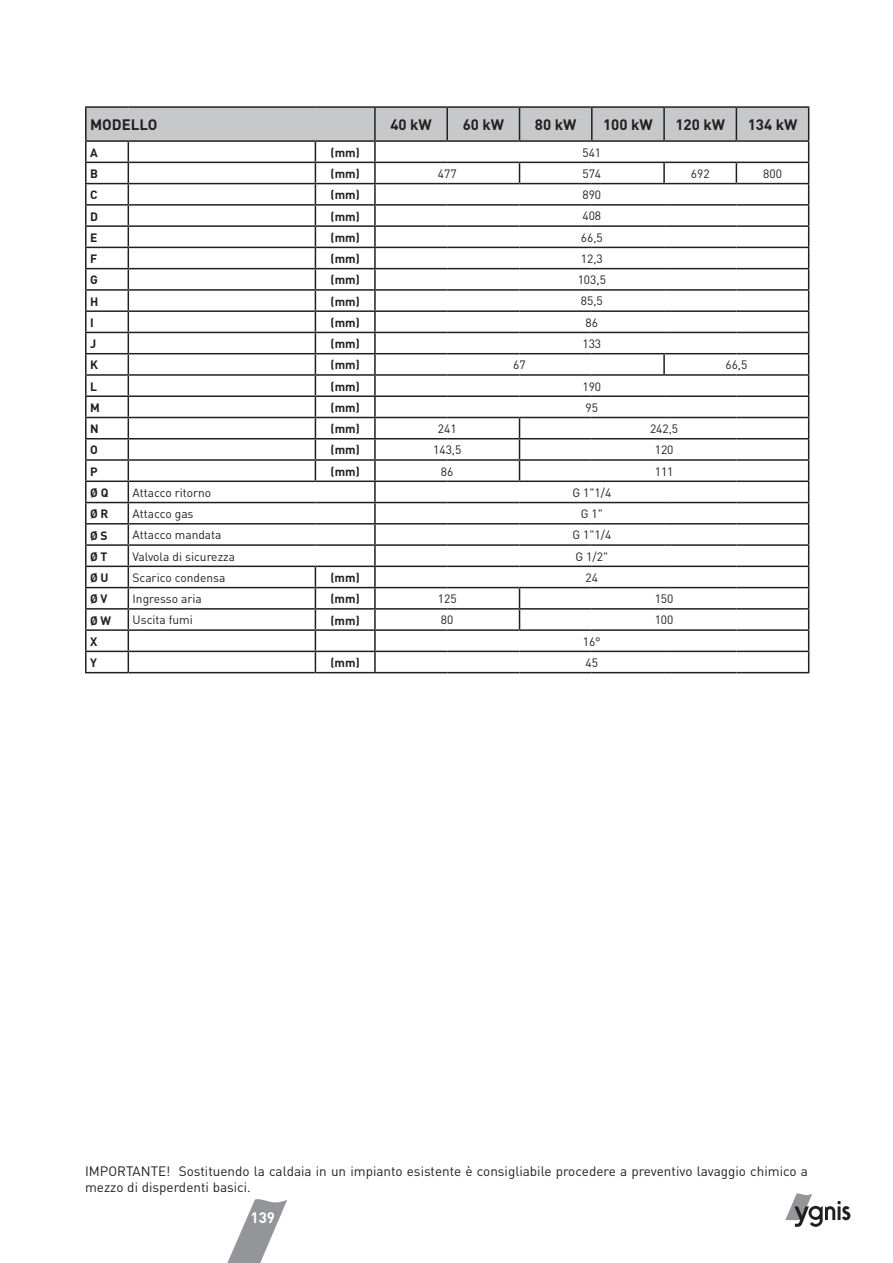
<style>
.page{position:relative;width:893px;height:1263px;background:#fff}
.page>*{position:absolute;margin:0;border:0;box-sizing:border-box;transform-origin:0 0}
.t1{font:700 15px "DIN";color:#231f20}
.t2{font:700 15px "DIN";color:#fff}
.t3{font:13.5px/16.2px "DIN";color:#231f20}
.t4{font:12px "DIN";color:#231f20}
.t5{font:700 12px "DIN";color:#231f20}
</style>
<div class="page">
<svg style="left:227px;top:1199px;width:60px;height:64px"></svg>
<svg style="left:785px;top:1193px;width:65px;height:34px"></svg>
<hr style="left:315px;top:672px;width:60px;height:1px;background:#231f20">
<hr style="left:375px;top:672px;width:72px;height:1px;background:#231f20">
<hr style="left:447px;top:672px;width:72px;height:1px;background:#231f20">
<hr style="left:519px;top:672px;width:73px;height:1px;background:#231f20">
<hr style="left:592px;top:672px;width:72px;height:1px;background:#231f20">
<hr style="left:664px;top:672px;width:72px;height:1px;background:#231f20">
<hr style="left:736px;top:672px;width:73px;height:1px;background:#231f20">
<svg style="left:85px;top:108px;width:724px;height:564px"></svg>
<hr style="left:85px;top:672px;width:43px;height:1px;background:#231f20">
<hr style="left:128px;top:672px;width:187px;height:1px;background:#231f20">
<hr style="left:85px;top:106px;width:43px;height:2px;background:#231f20">
<hr style="left:85px;top:108px;width:2px;height:32px;background:#231f20">
<hr style="left:128px;top:106px;width:187px;height:2px;background:#231f20">
<hr style="left:315px;top:106px;width:60px;height:2px;background:#231f20">
<hr style="left:85px;top:140px;width:43px;height:2px;background:#231f20">
<hr style="left:128px;top:140px;width:187px;height:2px;background:#231f20">
<hr style="left:315px;top:140px;width:60px;height:2px;background:#231f20">
<hr style="left:375px;top:106px;width:72px;height:2px;background:#231f20">
<hr style="left:374px;top:108px;width:2px;height:32px;background:#231f20">
<hr style="left:375px;top:140px;width:72px;height:2px;background:#231f20">
<hr style="left:447px;top:106px;width:72px;height:2px;background:#231f20">
<hr style="left:446px;top:108px;width:2px;height:32px;background:#231f20">
<hr style="left:447px;top:140px;width:72px;height:2px;background:#231f20">
<hr style="left:519px;top:106px;width:73px;height:2px;background:#231f20">
<hr style="left:519px;top:108px;width:1px;height:32px;background:#231f20">
<hr style="left:519px;top:140px;width:73px;height:2px;background:#231f20">
<hr style="left:592px;top:106px;width:72px;height:2px;background:#231f20">
<hr style="left:591px;top:108px;width:2px;height:32px;background:#231f20">
<hr style="left:592px;top:140px;width:72px;height:2px;background:#231f20">
<hr style="left:664px;top:106px;width:72px;height:2px;background:#231f20">
<hr style="left:663px;top:108px;width:2px;height:32px;background:#231f20">
<hr style="left:664px;top:140px;width:72px;height:2px;background:#231f20">
<hr style="left:736px;top:106px;width:73px;height:2px;background:#231f20">
<hr style="left:736px;top:108px;width:1px;height:32px;background:#231f20">
<hr style="left:808px;top:108px;width:1px;height:32px;background:#231f20">
<hr style="left:736px;top:140px;width:73px;height:2px;background:#231f20">
<p class="t1" style="left:90px;top:115px;width:69px">MODELLO</p>
<p class="t1" style="left:390px;top:115px;width:43px">40 kW</p>
<p class="t1" style="left:463px;top:115px;width:43px">60 kW</p>
<p class="t1" style="left:535px;top:115px;width:43px">80 kW</p>
<p class="t1" style="left:603px;top:115px;width:51px">100 kW</p>
<p class="t1" style="left:675px;top:115px;width:51px">120 kW</p>
<p class="t1" style="left:748px;top:115px;width:51px">134 kW</p>
<p class="t5" style="left:90px;top:145px;width:9px">A</p>
<p class="t5" style="left:331px;top:145px;width:31px">(mm)</p>
<p class="t4" style="left:582px;top:145px;width:20px">541</p>
<p class="t5" style="left:90px;top:166px;width:9px">B</p>
<p class="t5" style="left:331px;top:166px;width:31px">(mm)</p>
<p class="t4" style="left:438px;top:166px;width:20px">477</p>
<p class="t4" style="left:582px;top:166px;width:20px">574</p>
<p class="t4" style="left:691px;top:166px;width:20px">692</p>
<p class="t4" style="left:763px;top:166px;width:20px">800</p>
<p class="t5" style="left:90px;top:187px;width:9px">C</p>
<p class="t5" style="left:331px;top:187px;width:31px">(mm)</p>
<p class="t4" style="left:582px;top:187px;width:20px">890</p>
<p class="t5" style="left:90px;top:208px;width:9px">D</p>
<p class="t5" style="left:331px;top:208px;width:31px">(mm)</p>
<p class="t4" style="left:582px;top:209px;width:20px">408</p>
<p class="t5" style="left:90px;top:230px;width:9px">E</p>
<p class="t5" style="left:331px;top:230px;width:31px">(mm)</p>
<p class="t4" style="left:581px;top:230px;width:23px">66,5</p>
<p class="t5" style="left:90px;top:251px;width:9px">F</p>
<p class="t5" style="left:331px;top:251px;width:31px">(mm)</p>
<p class="t4" style="left:581px;top:251px;width:23px">12,3</p>
<p class="t5" style="left:90px;top:272px;width:9px">G</p>
<p class="t5" style="left:331px;top:272px;width:31px">(mm)</p>
<p class="t4" style="left:578px;top:272px;width:30px">103,5</p>
<p class="t5" style="left:90px;top:293px;width:10px">H</p>
<p class="t5" style="left:331px;top:293px;width:31px">(mm)</p>
<p class="t4" style="left:581px;top:294px;width:23px">85,5</p>
<p class="t5" style="left:90px;top:315px;width:5px">I</p>
<p class="t5" style="left:331px;top:315px;width:31px">(mm)</p>
<p class="t4" style="left:586px;top:315px;width:14px">86</p>
<p class="t5" style="left:90px;top:336px;width:8px">J</p>
<p class="t5" style="left:331px;top:336px;width:31px">(mm)</p>
<p class="t4" style="left:582px;top:336px;width:20px">133</p>
<p class="t5" style="left:90px;top:357px;width:9px">K</p>
<p class="t5" style="left:331px;top:357px;width:31px">(mm)</p>
<p class="t4" style="left:513px;top:357px;width:14px">67</p>
<p class="t4" style="left:725px;top:357px;width:23px">66,5</p>
<p class="t5" style="left:90px;top:378px;width:8px">L</p>
<p class="t5" style="left:331px;top:378px;width:31px">(mm)</p>
<p class="t4" style="left:582px;top:379px;width:20px">190</p>
<p class="t5" style="left:90px;top:400px;width:11px">M</p>
<p class="t5" style="left:331px;top:400px;width:31px">(mm)</p>
<p class="t4" style="left:586px;top:400px;width:14px">95</p>
<p class="t5" style="left:90px;top:421px;width:10px">N</p>
<p class="t5" style="left:331px;top:421px;width:31px">(mm)</p>
<p class="t4" style="left:438px;top:421px;width:20px">241</p>
<p class="t4" style="left:650px;top:421px;width:30px">242,5</p>
<p class="t5" style="left:90px;top:442px;width:9px">O</p>
<p class="t5" style="left:331px;top:442px;width:31px">(mm)</p>
<p class="t4" style="left:433px;top:442px;width:30px">143,5</p>
<p class="t4" style="left:655px;top:442px;width:20px">120</p>
<p class="t5" style="left:90px;top:463px;width:9px">P</p>
<p class="t5" style="left:331px;top:463px;width:31px">(mm)</p>
<p class="t4" style="left:441px;top:464px;width:14px">86</p>
<p class="t4" style="left:655px;top:464px;width:20px">111</p>
<p class="t5" style="left:90px;top:485px;width:20px">Ø Q</p>
<p class="t4" style="left:133px;top:485px;width:80px">Attacco ritorno</p>
<p class="t4" style="left:572px;top:485px;width:40px">G 1"1/4</p>
<p class="t5" style="left:90px;top:506px;width:20px">Ø R</p>
<p class="t4" style="left:133px;top:506px;width:63px">Attacco gas</p>
<p class="t4" style="left:581px;top:506px;width:24px">G 1"</p>
<p class="t5" style="left:90px;top:527px;width:19px">Ø S</p>
<p class="t4" style="left:133px;top:528px;width:90px">Attacco mandata</p>
<p class="t4" style="left:572px;top:528px;width:40px">G 1"1/4</p>
<p class="t5" style="left:90px;top:549px;width:19px">Ø T</p>
<p class="t4" style="left:133px;top:549px;width:104px">Valvola di sicurezza</p>
<p class="t4" style="left:575px;top:549px;width:34px">G 1/2"</p>
<p class="t5" style="left:90px;top:570px;width:20px">Ø U</p>
<p class="t4" style="left:133px;top:570px;width:94px">Scarico condensa</p>
<p class="t5" style="left:331px;top:570px;width:31px">(mm)</p>
<p class="t4" style="left:585px;top:570px;width:14px">24</p>
<p class="t5" style="left:90px;top:591px;width:19px">Ø V</p>
<p class="t4" style="left:133px;top:591px;width:71px">Ingresso aria</p>
<p class="t5" style="left:331px;top:591px;width:31px">(mm)</p>
<p class="t4" style="left:438px;top:591px;width:20px">125</p>
<p class="t4" style="left:655px;top:591px;width:20px">150</p>
<p class="t5" style="left:90px;top:612px;width:23px">Ø W</p>
<p class="t4" style="left:133px;top:613px;width:62px">Uscita fumi</p>
<p class="t5" style="left:331px;top:612px;width:31px">(mm)</p>
<p class="t4" style="left:441px;top:613px;width:14px">80</p>
<p class="t4" style="left:655px;top:613px;width:20px">100</p>
<p class="t5" style="left:90px;top:634px;width:9px">X</p>
<p class="t4" style="left:583px;top:634px;width:20px">16°</p>
<p class="t5" style="left:90px;top:655px;width:8px">Y</p>
<p class="t5" style="left:331px;top:655px;width:31px">(mm)</p>
<p class="t4" style="left:585px;top:655px;width:14px">45</p>
<p class="t3" style="left:85px;top:1163px;width:724px">IMPORTANTE! Sostituendo la caldaia in un impianto esistente è consigliabile procedere a preventivo lavaggio chimico a mezzo di disperdenti basici.</p>
<p class="t2" style="left:251px;top:1208px;width:26px">139</p>
</div>
